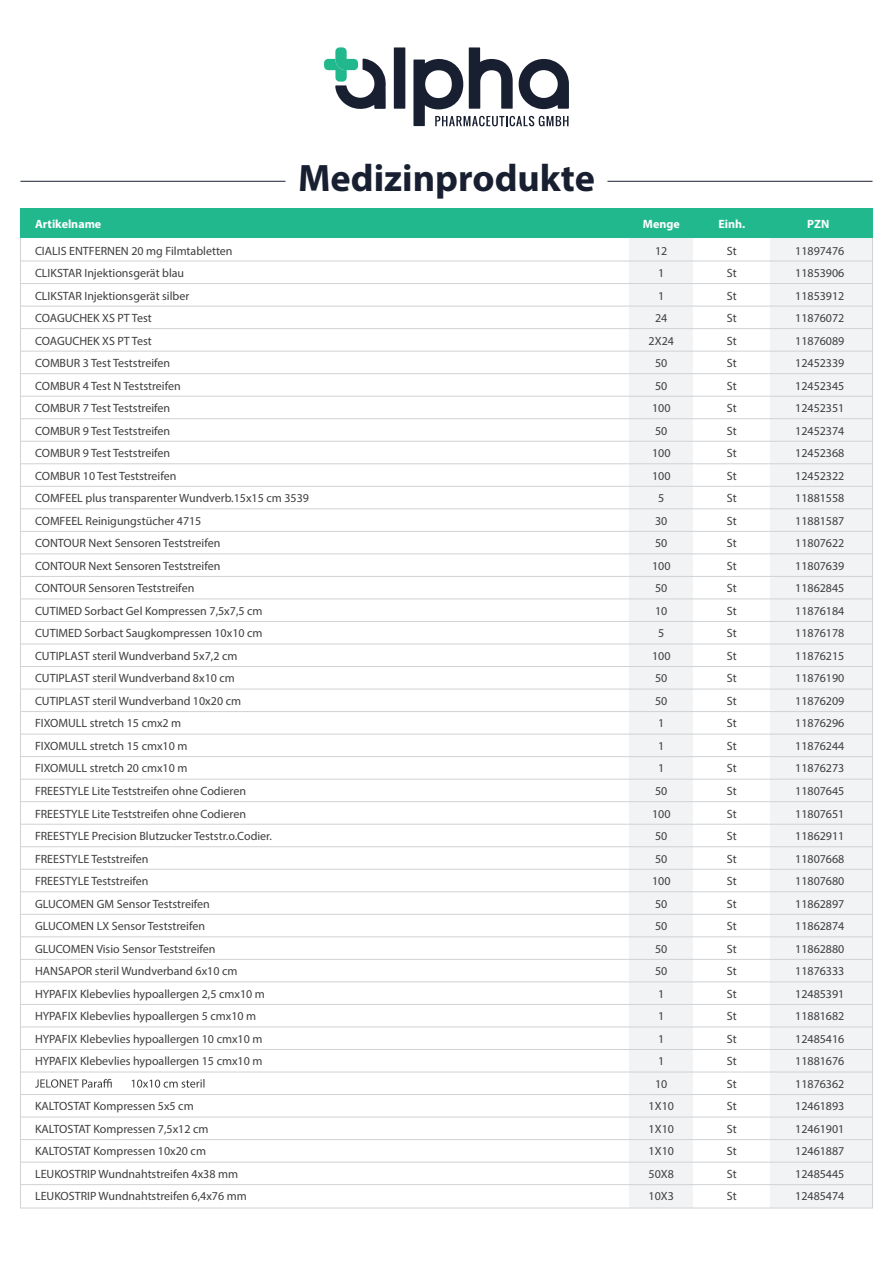
<style>
.page{position:relative;width:893px;height:1263px;background:#fff}
.page>*{position:absolute;margin:0;border:0;box-sizing:border-box;transform-origin:0 0}
.t1{font:700 38.4px "Myriad Pro";color:#181f31}
.t2{font:12px/22.5px "Myriad Pro";color:#3e3e3f}
.t3{font:700 12px "Myriad Pro";color:#fff}
</style>
<div class="page">
<div style="left:630px;top:208px;width:63px;height:1000px;background:#f2f3f4"></div>
<div style="left:770px;top:208px;width:102px;height:1000px;background:#f2f3f4"></div>
<div style="left:394px;top:47px;width:11px;height:62px;background:#181f31"></div>
<svg style="left:413px;top:47px;width:156px;height:79px"></svg>
<svg style="left:327px;top:47px;width:59px;height:62px"></svg>
<svg style="left:324px;top:59px;width:23px;height:23px"></svg>
<div style="left:20px;top:208px;width:853px;height:30px;background:#22b88e"></div>
<svg style="left:35px;top:1079px;width:169px;height:9px"></svg>
<hr style="left:20px;top:261px;width:852px;height:1px;background:#d1d2d4">
<hr style="left:20px;top:283px;width:852px;height:1px;background:#d1d2d4">
<hr style="left:20px;top:306px;width:852px;height:1px;background:#d1d2d4">
<hr style="left:20px;top:328px;width:852px;height:1px;background:#d1d2d4">
<hr style="left:20px;top:351px;width:852px;height:1px;background:#d1d2d4">
<hr style="left:20px;top:373px;width:852px;height:1px;background:#d1d2d4">
<hr style="left:20px;top:396px;width:852px;height:1px;background:#d1d2d4">
<hr style="left:20px;top:418px;width:852px;height:1px;background:#d1d2d4">
<hr style="left:20px;top:441px;width:852px;height:1px;background:#d1d2d4">
<hr style="left:20px;top:463px;width:852px;height:1px;background:#d1d2d4">
<hr style="left:20px;top:486px;width:852px;height:1px;background:#d1d2d4">
<hr style="left:20px;top:508px;width:852px;height:1px;background:#d1d2d4">
<hr style="left:20px;top:531px;width:852px;height:1px;background:#d1d2d4">
<hr style="left:20px;top:553px;width:852px;height:1px;background:#d1d2d4">
<hr style="left:20px;top:576px;width:852px;height:1px;background:#d1d2d4">
<hr style="left:20px;top:598px;width:852px;height:1px;background:#d1d2d4">
<hr style="left:20px;top:621px;width:852px;height:1px;background:#d1d2d4">
<hr style="left:20px;top:644px;width:852px;height:1px;background:#d1d2d4">
<hr style="left:20px;top:666px;width:852px;height:1px;background:#d1d2d4">
<hr style="left:20px;top:689px;width:852px;height:1px;background:#d1d2d4">
<hr style="left:20px;top:711px;width:852px;height:1px;background:#d1d2d4">
<hr style="left:20px;top:734px;width:852px;height:1px;background:#d1d2d4">
<hr style="left:20px;top:756px;width:852px;height:1px;background:#d1d2d4">
<hr style="left:20px;top:779px;width:852px;height:1px;background:#d1d2d4">
<hr style="left:20px;top:801px;width:852px;height:1px;background:#d1d2d4">
<hr style="left:20px;top:824px;width:852px;height:1px;background:#d1d2d4">
<hr style="left:20px;top:846px;width:852px;height:1px;background:#d1d2d4">
<hr style="left:20px;top:869px;width:852px;height:1px;background:#d1d2d4">
<hr style="left:20px;top:891px;width:852px;height:1px;background:#d1d2d4">
<hr style="left:20px;top:914px;width:852px;height:1px;background:#d1d2d4">
<hr style="left:20px;top:936px;width:852px;height:1px;background:#d1d2d4">
<hr style="left:20px;top:959px;width:852px;height:1px;background:#d1d2d4">
<hr style="left:20px;top:981px;width:852px;height:1px;background:#d1d2d4">
<hr style="left:20px;top:1004px;width:852px;height:1px;background:#d1d2d4">
<hr style="left:20px;top:1026px;width:852px;height:1px;background:#d1d2d4">
<hr style="left:20px;top:1049px;width:852px;height:1px;background:#d1d2d4">
<hr style="left:20px;top:1072px;width:852px;height:1px;background:#d1d2d4">
<hr style="left:20px;top:1094px;width:852px;height:1px;background:#d1d2d4">
<hr style="left:20px;top:1117px;width:852px;height:1px;background:#d1d2d4">
<hr style="left:20px;top:1139px;width:852px;height:1px;background:#d1d2d4">
<hr style="left:20px;top:1162px;width:852px;height:1px;background:#d1d2d4">
<hr style="left:20px;top:1184px;width:852px;height:1px;background:#d1d2d4">
<hr style="left:20px;top:181px;width:265px;height:1px;background:#181f31">
<hr style="left:607px;top:181px;width:265px;height:1px;background:#181f31">
<h1 class="t1" style="left:298px;top:153px;width:298px">Medizinprodukte</h1>
<p class="t3" style="left:35px;top:216px;width:68px">Artikelname</p>
<p class="t3" style="left:643px;top:216px;width:38px">Menge</p>
<p class="t3" style="left:718px;top:216px;width:28px">Einh.</p>
<p class="t3" style="left:807px;top:216px;width:24px">PZN</p>
<p class="t2" style="left:35px;top:239px;width:276px">CIALIS ENTFERNEN 20 mg Filmtabletten<br>CLIKSTAR Injektionsgerät blau<br>CLIKSTAR Injektionsgerät silber<br>COAGUCHEK XS PT Test<br>COAGUCHEK XS PT Test<br>COMBUR 3 Test Teststreifen<br>COMBUR 4 Test N Teststreifen<br>COMBUR 7 Test Teststreifen<br>COMBUR 9 Test Teststreifen<br>COMBUR 9 Test Teststreifen<br>COMBUR 10 Test Teststreifen<br>COMFEEL plus transparenter Wundverb.15x15 cm 3539<br>COMFEEL Reinigungstücher 4715<br>CONTOUR Next Sensoren Teststreifen<br>CONTOUR Next Sensoren Teststreifen<br>CONTOUR Sensoren Teststreifen<br>CUTIMED Sorbact Gel Kompressen 7,5x7,5 cm CUTIMED Sorbact Saugkompressen 10x10 cm CUTIPLAST steril Wundverband 5x7,2 cm<br>CUTIPLAST steril Wundverband 8x10 cm<br>CUTIPLAST steril Wundverband 10x20 cm<br>FIXOMULL stretch 15 cmx2 m<br>FIXOMULL stretch 15 cmx10 m<br>FIXOMULL stretch 20 cmx10 m<br>FREESTYLE Lite Teststreifen ohne Codieren<br>FREESTYLE Lite Teststreifen ohne Codieren<br>FREESTYLE Precision Blutzucker Teststr.o.Codier.<br>FREESTYLE Teststreifen<br>FREESTYLE Teststreifen<br>GLUCOMEN GM Sensor Teststreifen<br>GLUCOMEN LX Sensor Teststreifen<br>GLUCOMEN Visio Sensor Teststreifen<br>HANSAPOR steril Wundverband 6x10 cm<br>HYPAFIX Klebevlies hypoallergen 2,5 cmx10 m HYPAFIX Klebevlies hypoallergen 5 cmx10 m<br>HYPAFIX Klebevlies hypoallergen 10 cmx10 m<br>HYPAFIX Klebevlies hypoallergen 15 cmx10 m</p>
<p class="t2" style="left:35px;top:1094px;width:213px">KALTOSTAT Kompressen 5x5 cm KALTOSTAT Kompressen 7,5x12 cm KALTOSTAT Kompressen 10x20 cm LEUKOSTRIP Wundnahtstreifen 4x38 mm LEUKOSTRIP Wundnahtstreifen 6,4x76 mm</p>
<p class="t2" style="left:727px;top:239px;width:11px;text-align:justify">St St St St St St St St St St St St St St St St St St St St St St St St St St St St St St St St St St St St St St St St St St St</p>
<p class="t2" style="left:649px;top:239px;width:27px;text-align:center">12<br>1<br>1<br>24<br>2X24<br>50<br>50<br>100<br>50<br>100<br>100<br>5<br>30<br>50<br>100<br>50<br>10<br>5<br>100<br>50<br>50<br>1<br>1<br>1<br>50<br>100<br>50<br>50<br>100<br>50<br>50<br>50<br>50<br>1<br>1<br>1<br>1<br>10<br>1X10<br>1X10<br>1X10<br>50X8<br>10X3</p>
<p class="t2" style="left:795px;top:239px;width:51px;text-align:justify">11897476<br>11853906<br>11853912<br>11876072<br>11876089<br>12452339<br>12452345<br>12452351<br>12452374<br>12452368<br>12452322<br>11881558<br>11881587<br>11807622<br>11807639<br>11862845<br>11876184<br>11876178<br>11876215<br>11876190<br>11876209<br>11876296<br>11876244<br>11876273<br>11807645<br>11807651<br>11862911<br>11807668<br>11807680<br>11862897<br>11862874<br>11862880<br>11876333<br>12485391<br>11881682<br>12485416<br>11881676<br>11876362<br>12461893<br>12461901<br>12461887<br>12485445<br>12485474</p>
</div>
